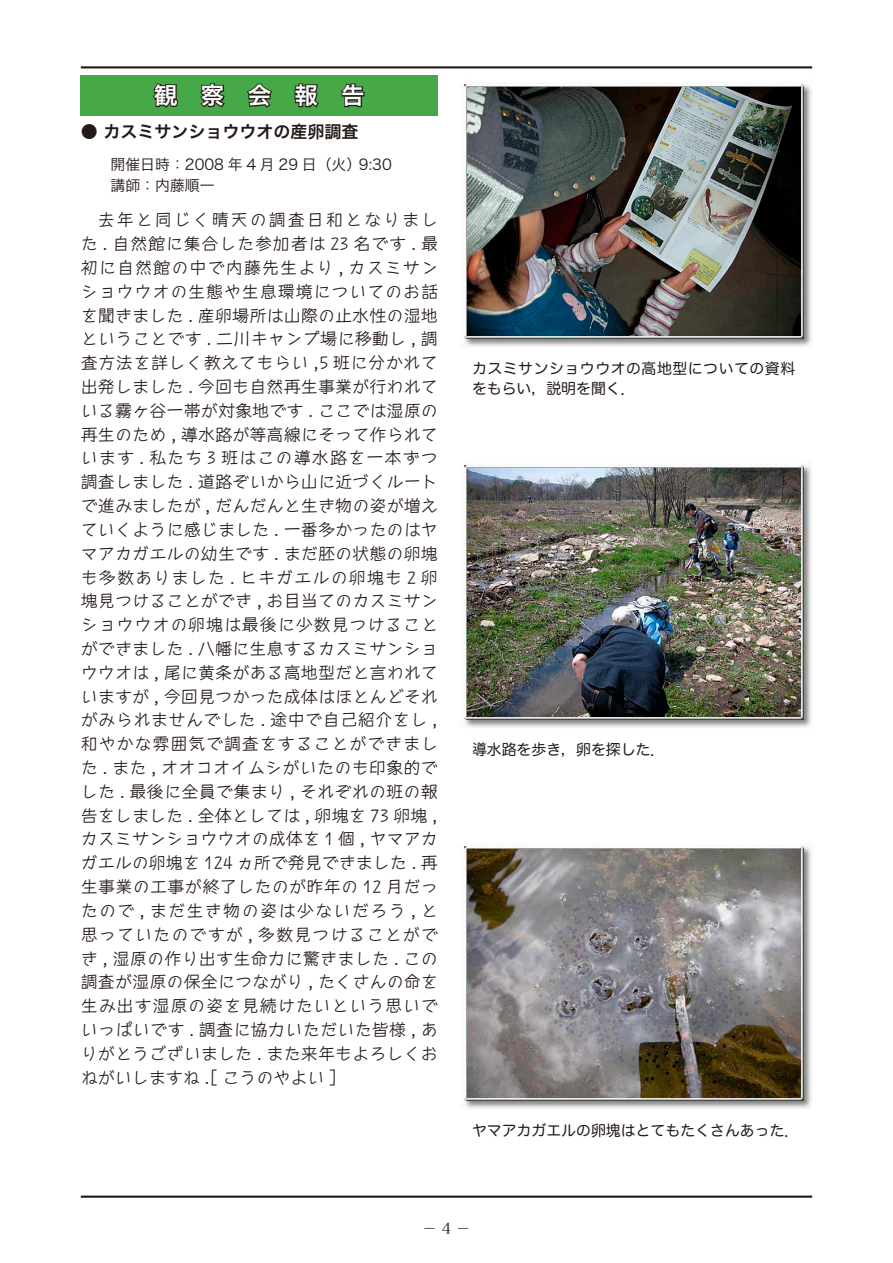
<style>
.page{position:relative;width:893px;height:1263px;background:#fff}
.page>*{position:absolute;margin:0;border:0;box-sizing:border-box;transform-origin:0 0}
.t1{font:23.4px "Hira Kaku Pro W6";color:#fff}
.t2{font:500 16.95px/23.9px "September";letter-spacing:.01em;color:#231916;text-align:justify}
.t3{font:16.95px "Hira Kaku Pro W6";color:#231916}
.t4{font:14.85px "Hira Maru Pro W4";color:#231916}
.t5{font:14.85px/20.2px "Hira Maru Pro W4";letter-spacing:.035em;color:#231916}
.t6{font:14.85px/20.9px "Hira Kaku Pro W3";color:#231916}
.t7{font:14.85px "Hira Min Pro W3";color:#231916}
</style>
<div class="page">
<hr style="left:81px;top:1195px;width:731px;height:3px;background:#231916">
<hr style="left:81px;top:66px;width:731px;height:2px;background:#231916">
<div style="left:81px;top:75px;width:357px;height:41px;background:#46a847"></div>
<svg style="left:153px;top:83px;width:26px;height:25px"></svg>
<svg style="left:200px;top:83px;width:25px;height:25px"></svg>
<svg style="left:247px;top:83px;width:25px;height:25px"></svg>
<svg style="left:294px;top:83px;width:25px;height:25px"></svg>
<svg style="left:341px;top:83px;width:24px;height:25px"></svg>
<img style="left:464px;top:84px;width:348px;height:263px">
<img style="left:464px;top:465px;width:348px;height:263px">
<img style="left:464px;top:846px;width:348px;height:263px">
<h1 class="t1" style="left:154px;top:74px;width:212px">観　察　会　報　告</h1>
<p class="t3" style="left:81px;top:116px;width:279px">● カスミサンショウウオの産卵調査</p>
<p class="t6" style="left:111px;top:153px;width:283px">開催日時：2008 年 4 月 29 日（火）9:30講師：内藤順一</p>
<p class="t2" style="left:81px;top:208px;width:359px;text-indent:17px">去年と同じく晴天の調査日和となりました . 自然館に集合した参加者は 23 名です . 最初に自然館の中で内藤先生より , カスミサンショウウオの生態や生息環境についてのお話を聞きました . 産卵場所は山際の止水性の湿地ということです . 二川キャンプ場に移動し , 調査方法を詳しく教えてもらい ,5 班に分かれて出発しました . 今回も自然再生事業が行われている霧ヶ谷一帯が対象地です . ここでは湿原の再生のため , 導水路が等高線にそって作られています . 私たち 3 班はこの導水路を一本ずつ調査しました . 道路ぞいから山に近づくルートで進みましたが , だんだんと生き物の姿が増えていくように感じました . 一番多かったのはヤマアカガエルの幼生です . まだ胚の状態の卵塊も多数ありました . ヒキガエルの卵塊も 2 卵塊見つけることができ , お目当てのカスミサンショウウオの卵塊は最後に少数見つけることができました . 八幡に生息するカスミサンショウウオは , 尾に黄条がある高地型だと言われていますが , 今回見つかった成体はほとんどそれがみられませんでした . 途中で自己紹介をし ,和やかな雰囲気で調査をすることができました . また , オオコオイムシがいたのも印象的でした . 最後に全員で集まり , それぞれの班の報告をしました . 全体としては , 卵塊を 73 卵塊 ,カスミサンショウウオの成体を 1 個 , ヤマアカガエルの卵塊を 124 ヵ所で発見できました . 再生事業の工事が終了したのが昨年の 12 月だったので , まだ生き物の姿は少ないだろう , と思っていたのですが , 多数見つけることができ , 湿原の作り出す生命力に驚きました . この調査が湿原の保全につながり , たくさんの命を生み出す湿原の姿を見続けたいという思いでいっぱいです . 調査に協力いただいた皆様 , ありがとうございました . また来年もよろしくおねがいしますね .[ こうのやよい ]</p>
<p class="t5" style="left:472px;top:357px;width:325px">カスミサンショウウオの高地型についての資料をもらい，説明を聞く．</p>
<p class="t4" style="left:472px;top:737px;width:195px">導水路を歩き，卵を探した．</p>
<p class="t4" style="left:472px;top:1118px;width:329px">ヤマアカガエルの卵塊はとてもたくさんあった．</p>
<p class="t7" style="left:422px;top:1216px;width:50px">－ 4 －</p>
</div>
